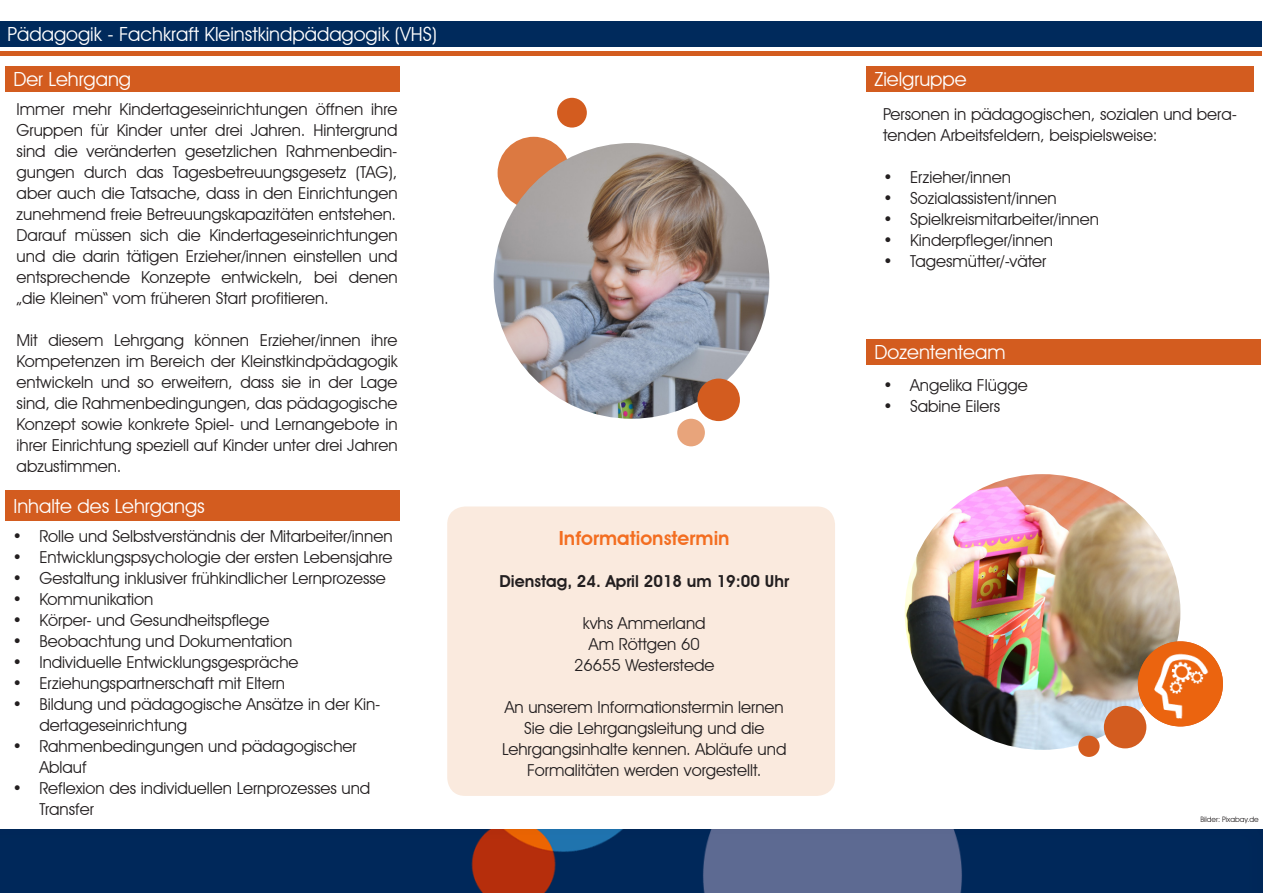
<style>
.page{position:relative;width:1263px;height:893px;background:#fff}
.page>*{position:absolute;margin:0;border:0;box-sizing:border-box;transform-origin:0 0}
.t1{font:19.5px "Avant Garde IT Cby BT";color:#fff}
.t2{font:600 19.5px "Avant Garde IT Cby BT";color:#f36e21}
.t3{font:16.5px/21px "Avant Garde IT Cby BT";color:#231f20}
.t4{font:600 16.5px "Avant Garde IT Cby BT";color:#231f20}
.t5{font:7.5px "Avant Garde IT Cby BT";color:#231f20}
</style>
<div class="page">
<div style="left:0;top:21px;width:1262px;height:26px;background:#002a5c"></div>
<hr style="left:1px;top:51px;width:1261px;height:4px;background:#d35c1f">
<img style="left:0;top:829px;width:1263px;height:64px">
<div style="left:498px;top:137px;width:72px;height:72px;background:#dc7941;border-radius:50%"></div>
<div style="left:5px;top:66px;width:395px;height:25px;background:#d35c1f"></div>
<div style="left:5px;top:490px;width:395px;height:31px;background:#d35c1f"></div>
<div style="left:866px;top:339px;width:395px;height:26px;background:#d35c1f"></div>
<div style="left:866px;top:66px;width:388px;height:25px;background:#d35c1f"></div>
<div style="left:447px;top:506px;width:388px;height:290px;background:#faeade;border-radius:18px"></div>
<img style="left:905px;top:474px;width:275px;height:276px;border-radius:138px">
<img style="left:1138px;top:641px;width:85px;height:85px;border-radius:43px">
<div style="left:1078px;top:736px;width:21px;height:21px;background:#d35c1f;border-radius:50%"></div>
<div style="left:1104px;top:706px;width:42px;height:42px;background:#d35c1f;border-radius:50%"></div>
<img style="left:494px;top:143px;width:275px;height:276px;border-radius:138px">
<div style="left:697px;top:379px;width:43px;height:42px;background:#d35c1f;border-radius:50%"></div>
<div style="left:557px;top:98px;width:30px;height:30px;background:#d35c1f;border-radius:50%"></div>
<div style="left:677px;top:419px;width:28px;height:27px;background:#e8a47b;border-radius:50%"></div>
<p class="t1" style="left:7px;top:23px;width:431px">Pädagogik - Fachkraft Kleinstkindpädagogik (VHS)</p>
<p class="t1" style="left:13px;top:67px;width:119px">Der Lehrgang</p>
<p class="t3" style="left:17px;top:98px;width:382px;text-align:justify">Immer mehr Kindertageseinrichtungen öffnen ihre Gruppen für Kinder unter drei Jahren. Hintergrund sind die veränderten gesetzlichen Rahmenbedin&shy;gungen durch das Tagesbetreuungsgesetz (TAG), aber auch die Tatsache, dass in den Einrichtungen zunehmend freie Betreuungskapazitäten entstehen.</p>
<p class="t3" style="left:17px;top:224px;width:382px;text-align:justify">Darauf müssen sich die Kindertageseinrichtungen und die darin tätigen Erzieher/innen einstellen und entsprechende Konzepte entwickeln, bei denen „die Kleinen“ vom früheren Start profitieren.</p>
<p class="t3" style="left:17px;top:329px;width:382px;text-align:justify">Mit diesem Lehrgang können Erzieher/innen ihre Kompetenzen im Bereich der Kleinstkindpädagogik entwickeln und so erweitern, dass sie in der Lage sind, die Rahmenbedingungen, das pädagogische Konzept sowie konkrete Spiel- und Lernangebote in ihrer Einrichtung speziell auf Kinder unter drei Jahren abzustimmen.</p>
<p class="t1" style="left:13px;top:494px;width:193px">Inhalte des Lehrgangs</p>
<p class="t3" style="left:12px;top:525px;width:382px">• Rolle und Selbstverständnis der Mitarbeiter/innen</p>
<p class="t3" style="left:12px;top:546px;width:382px">• Entwicklungspsychologie der ersten Lebensjahre</p>
<p class="t3" style="left:12px;top:567px;width:375px">• Gestaltung inklusiver frühkindlicher Lernprozesse</p>
<p class="t3" style="left:12px;top:588px;width:143px">• Kommunikation</p>
<p class="t3" style="left:12px;top:609px;width:259px">• Körper- und Gesundheitspflege</p>
<p class="t3" style="left:12px;top:630px;width:281px">• Beobachtung und Dokumentation</p>
<p class="t3" style="left:12px;top:651px;width:288px">• Individuelle Entwicklungsgespräche</p>
<p class="t3" style="left:12px;top:672px;width:274px">• Erziehungspartnerschaft mit Eltern</p>
<p class="t3" style="left:39px;top:693px;width:343px;text-indent:-27px">• Bildung und pädagogische Ansätze in der Kin&shy;dertageseinrichtung</p>
<p class="t3" style="left:39px;top:735px;width:319px;text-indent:-27px">• Rahmenbedingungen und pädagogischer<br>Ablauf</p>
<p class="t3" style="left:39px;top:777px;width:332px;text-indent:-27px">• Reflexion des individuellen Lernprozesses und<br>Transfer</p>
<p class="t2" style="left:559px;top:526px;width:172px">Informationstermin</p>
<p class="t4" style="left:500px;top:571px;width:291px">Dienstag, 24. April 2018 um 19:00 Uhr</p>
<p class="t3" style="left:583px;top:612px;width:124px">kvhs Ammerland</p>
<p class="t3" style="left:589px;top:633px;width:112px">Am Röttgen 60</p>
<p class="t3" style="left:574px;top:654px;width:142px">26655 Westerstede</p>
<p class="t3" style="left:505px;top:696px;width:281px">An unserem Informationstermin lernen</p>
<p class="t3" style="left:524px;top:717px;width:242px">Sie die Lehrgangsleitung und die</p>
<p class="t3" style="left:502px;top:738px;width:286px">Lehrgangsinhalte kennen. Abläufe und</p>
<p class="t3" style="left:527px;top:759px;width:236px">Formalitäten werden vorgestellt.</p>
<p class="t1" style="left:874px;top:67px;width:94px">Zielgruppe</p>
<p class="t3" style="left:883px;top:104px;width:356px">Personen in pädagogischen, sozialen und bera&shy;tenden Arbeitsfeldern, beispielsweise:</p>
<p class="t3" style="left:883px;top:167px;width:129px">• Erzieher/innen</p>
<p class="t3" style="left:883px;top:188px;width:175px">• Sozialassistent/innen</p>
<p class="t3" style="left:883px;top:209px;width:217px">• Spielkreismitarbeiter/innen</p>
<p class="t3" style="left:883px;top:230px;width:172px">• Kinderpfleger/innen</p>
<p class="t3" style="left:883px;top:251px;width:165px">• Tagesmütter/-väter</p>
<p class="t1" style="left:874px;top:340px;width:132px">Dozententeam</p>
<p class="t3" style="left:883px;top:375px;width:146px">• Angelika Flügge</p>
<p class="t3" style="left:883px;top:396px;width:119px">• Sabine Eilers</p>
<p class="t5" style="left:1200px;top:815px;width:60px">Bilder: Pixabay.de</p>
</div>
